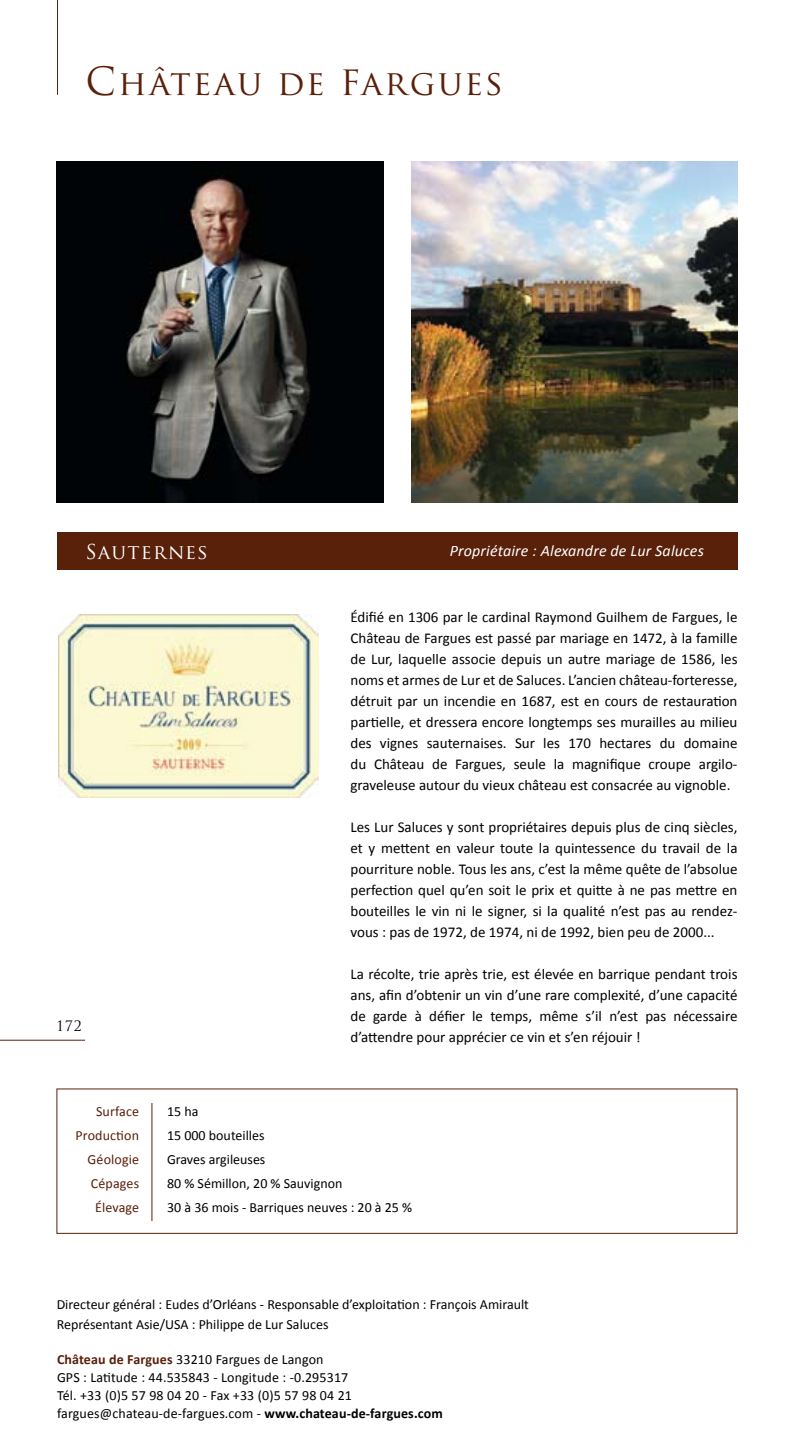
<style>
.page{position:relative;width:794px;height:1446px;background:#fff}
.page>*{position:absolute;margin:0;border:0;box-sizing:border-box;transform-origin:0 0}
.t1{font:34px "Trajan Pro";letter-spacing:.06em;color:#59200a}
.t2{font:20px "Trajan Pro";letter-spacing:.06em;color:#fff}
.t3{font:italic 16px "Calibri";letter-spacing:.01em;color:#fff}
.t4{font:15px/21px "Calibri";color:#000;text-align:justify}
.t5{font:14px/24px "Calibri";color:#000}
.t6{font:14px/24px "Calibri";letter-spacing:.01em;color:#59200a;text-align:right}
.t7{font:14px "Trajan Pro";color:#000}
.s1{font-size:38px}
.s2{font-weight:700;color:#59200a}
.s3{font-weight:700}
</style>
<div class="page">
<hr style="left:0;top:1039px;width:85px;height:1px;background:#59200a">
<div style="left:57px;top:532px;width:680px;height:37px;background:#59200a"></div>
<hr style="left:57px;top:0;width:1px;height:95px;background:#59200a">
<img style="left:58px;top:614px;width:261px;height:183px">
<img style="left:411px;top:162px;width:326px;height:340px">
<img style="left:57px;top:162px;width:326px;height:340px">
<hr style="left:152px;top:1103px;width:1px;height:118px;background:#59200a">
<h1 class="t1" style="left:85px;top:61px;width:419px"><span class="s1">C</span>hâteau de Fargues</h1>
<h2 class="t2" style="left:85px;top:539px;width:124px">Sauternes</h2>
<p class="t7" style="left:56px;top:1017px;width:27px">172</p>
<p class="t3" style="left:450px;top:540px;width:256px">Propriétaire : Alexandre de Lur Saluces</p>
<p class="t4" style="left:350px;top:606px;width:388px">Édifié en 1306 par le cardinal Raymond Guilhem de Fargues, le Château de Fargues est passé par mariage en 1472, à la famille de Lur, laquelle associe depuis un autre mariage de 1586, les noms et armes de Lur et de Saluces. L’ancien château-forteresse, détruit par un incendie en 1687, est en cours de restauration partielle, et dressera encore longtemps ses murailles au milieu des vignes sauternaises. Sur les 170 hectares du domaine du Château de Fargues, seule la magnifique croupe argilo&shy;graveleuse autour du vieux château est consacrée au vignoble.</p>
<p class="t4" style="left:350px;top:816px;width:388px">Les Lur Saluces y sont propriétaires depuis plus de cinq siècles, et y mettent en valeur toute la quintessence du travail de la pourriture noble. Tous les ans, c’est la même quête de l’absolue perfection quel qu’en soit le prix et quitte à ne pas mettre en bouteilles le vin ni le signer, si la qualité n’est pas au rendez&shy;vous : pas de 1972, de 1974, ni de 1992, bien peu de 2000...</p>
<p class="t4" style="left:350px;top:963px;width:388px">La récolte, trie après trie, est élevée en barrique pendant trois ans, afin d’obtenir un vin d’une rare complexité, d’une capacité de garde à défier le temps, même s’il n’est pas nécessaire d’attendre pour apprécier ce vin et s’en réjouir !</p>
<p class="t6" style="left:76px;top:1098px;width:65px">Surface<br>Production<br>Géologie<br>Cépages élevage</p>
<p class="t5" style="left:167px;top:1098px;width:247px">15 ha<br>15 000 bouteilles<br>Graves argileuses<br>80 % Sémillon, 20 % Sauvignon<br>30 à 36 mois - Barriques neuves : 20 à 25 %</p>
<p class="t5" style="left:57px;top:1293px;width:474px;line-height:20px">Directeur général : Eudes d’Orléans - Responsable d’exploitation : François Amirault<br>Représentant Asie/USA : Philippe de Lur Saluces</p>
<p class="t5" style="left:57px;top:1350px;width:387px;line-height:18px"><span class="s2">Château de Fargues</span> 33210 Fargues de Langon<br>GPS : Latitude : 44.535843 - Longitude : -0.295317<br>Tél. +33 (0)5 57 98 04 20 - Fax +33 (0)5 57 98 04 21 fargues@chateau-de-fargues.com - <span class="s3">www.chateau-de-fargues.com</span></p>
</div>
